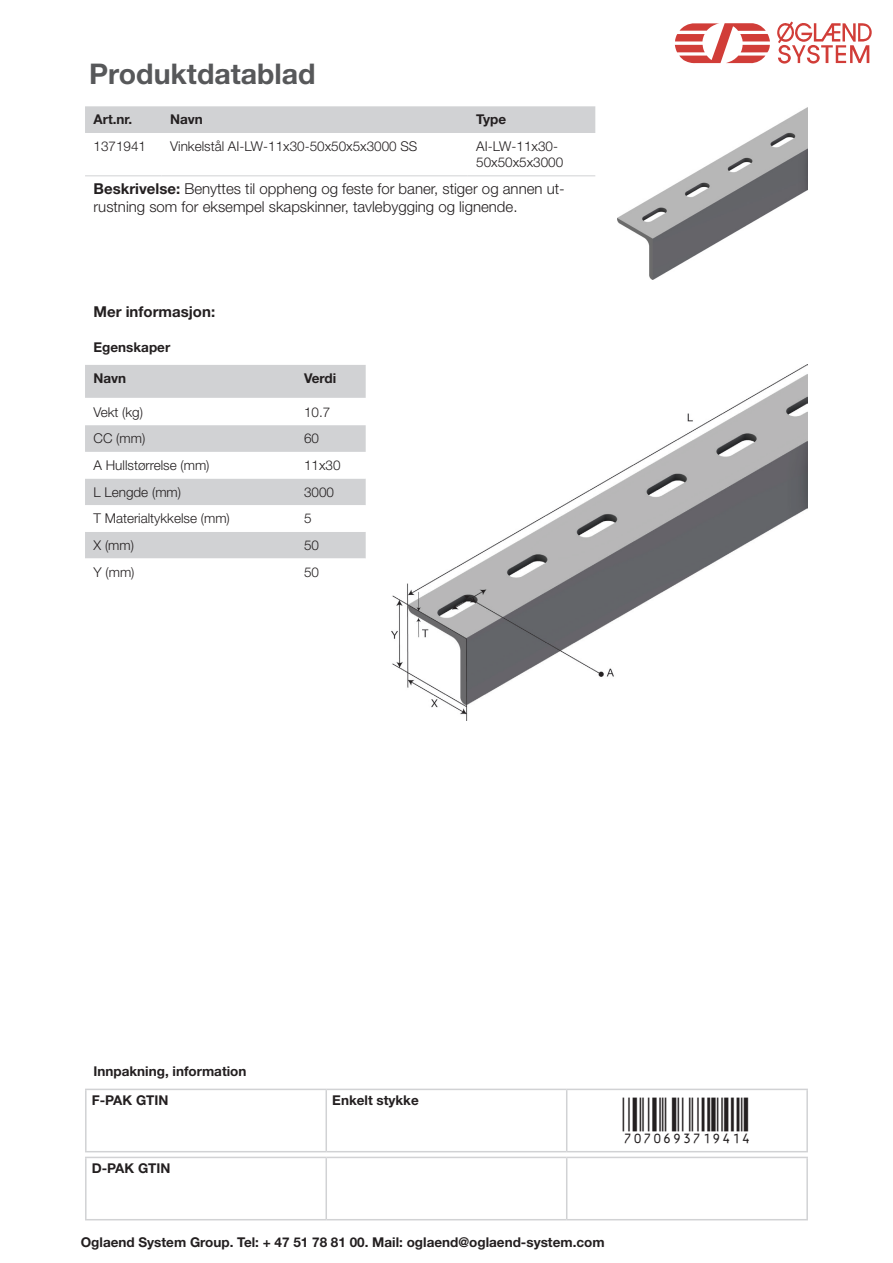
<style>
.page{position:relative;width:893px;height:1263px;background:#fff}
.page>*{position:absolute;margin:0;border:0;box-sizing:border-box;transform-origin:0 0}
.Artikel{font:45px "Viisas EAN Matala";color:#231f20}
.Artikel-2{font:700 28.5px "Helvetica Neue LT Std";color:#57585a}
.Artikel-3{font:300 15px/18px "Helvetica Neue LT Std";color:#231f20}
.Artikel-4{font:700 15px "Helvetica Neue LT Std";color:#231f20}
.Artikel-5{font:300 13.5px/16.2px "Helvetica Neue LT Std";color:#231f20}
.Artikel-6{font:700 13.5px/29.1px "Helvetica Neue LT Std";color:#231f20}
.s1{font-weight:700}
</style>
<div class="page">
<svg style="left:675px;top:23px;width:95px;height:40px"></svg>
<svg style="left:777px;top:21px;width:95px;height:43px"></svg>
<div style="left:85px;top:106px;width:510px;height:27px;background:#d1d2d4"></div>
<hr style="left:85px;top:175px;width:77px;height:1px;background:#d1d2d4">
<hr style="left:162px;top:175px;width:306px;height:1px;background:#d1d2d4">
<hr style="left:468px;top:175px;width:127px;height:1px;background:#d1d2d4">
<img style="left:617px;top:107px;width:191px;height:172px">
<img style="left:391px;top:365px;width:416px;height:356px">
<div style="left:85px;top:365px;width:281px;height:33px;background:#d1d2d4"></div>
<svg style="left:85px;top:425px;width:281px;height:134px"></svg>
<hr style="left:85px;top:1089px;width:241px;height:1px;background:#d1d2d4">
<hr style="left:85px;top:1090px;width:2px;height:61px;background:#d1d2d4">
<hr style="left:326px;top:1089px;width:241px;height:1px;background:#d1d2d4">
<hr style="left:325px;top:1090px;width:2px;height:61px;background:#d1d2d4">
<hr style="left:567px;top:1089px;width:241px;height:1px;background:#d1d2d4">
<hr style="left:566px;top:1090px;width:1px;height:61px;background:#d1d2d4">
<hr style="left:806px;top:1090px;width:2px;height:61px;background:#d1d2d4">
<hr style="left:85px;top:1151px;width:241px;height:1px;background:#d1d2d4">
<hr style="left:326px;top:1151px;width:241px;height:1px;background:#d1d2d4">
<hr style="left:567px;top:1151px;width:241px;height:1px;background:#d1d2d4">
<hr style="left:85px;top:1157px;width:241px;height:1px;background:#d1d2d4">
<hr style="left:85px;top:1158px;width:2px;height:61px;background:#d1d2d4">
<hr style="left:326px;top:1157px;width:241px;height:1px;background:#d1d2d4">
<hr style="left:325px;top:1158px;width:2px;height:61px;background:#d1d2d4">
<hr style="left:567px;top:1157px;width:241px;height:1px;background:#d1d2d4">
<hr style="left:566px;top:1158px;width:1px;height:61px;background:#d1d2d4">
<hr style="left:806px;top:1158px;width:2px;height:61px;background:#d1d2d4">
<hr style="left:85px;top:1219px;width:241px;height:1px;background:#d1d2d4">
<hr style="left:326px;top:1219px;width:241px;height:1px;background:#d1d2d4">
<hr style="left:567px;top:1219px;width:241px;height:1px;background:#d1d2d4">
<p class="Artikel-2" style="left:89px;top:56px;width:228px">Produktdatablad</p>
<p class="Artikel-6" style="left:94px;top:105px;width:40px">Art.nr.</p>
<p class="Artikel-6" style="left:170px;top:105px;width:34px">Navn</p>
<p class="Artikel-6" style="left:476px;top:105px;width:32px">Type</p>
<p class="Artikel-5" style="left:94px;top:138px;width:54px">1371941</p>
<p class="Artikel-5" style="left:170px;top:138px;width:249px">Vinkelstål AI-LW-11x30-50x50x5x3000 SS</p>
<p class="Artikel-5" style="left:476px;top:138px;width:89px">AI-LW-11x30-<br>50x50x5x3000</p>
<p class="Artikel-3" style="left:94px;top:179px;width:473px"><span class="s1">Beskrivelse:</span> Benyttes til oppheng og feste for baner, stiger og annen ut&shy;rustning som for eksempel skapskinner, tavlebygging og lignende.</p>
<p class="Artikel-4" style="left:94px;top:302px;width:123px">Mer informasjon:</p>
<p class="Artikel-6" style="left:94px;top:332px;width:78px">Egenskaper</p>
<p class="Artikel-6" style="left:94px;top:363px;width:34px">Navn</p>
<p class="Artikel-6" style="left:304px;top:363px;width:34px">Verdi</p>
<p class="Artikel-5" style="left:94px;top:404px;width:51px">Vekt (kg)</p>
<p class="Artikel-5" style="left:304px;top:404px;width:28px">10.7</p>
<p class="Artikel-5" style="left:94px;top:430px;width:53px">CC (mm)</p>
<p class="Artikel-5" style="left:304px;top:430px;width:17px">60</p>
<p class="Artikel-5" style="left:94px;top:457px;width:118px">A Hullstørrelse (mm)</p>
<p class="Artikel-5" style="left:304px;top:457px;width:38px">11x30</p>
<p class="Artikel-5" style="left:94px;top:483px;width:89px">L Lengde (mm)</p>
<p class="Artikel-5" style="left:304px;top:483px;width:32px">3000</p>
<p class="Artikel-5" style="left:94px;top:510px;width:138px">T Materialtykkelse (mm)</p>
<p class="Artikel-5" style="left:304px;top:510px;width:9px">5</p>
<p class="Artikel-5" style="left:94px;top:537px;width:42px">X (mm)</p>
<p class="Artikel-5" style="left:304px;top:537px;width:17px">50</p>
<p class="Artikel-5" style="left:94px;top:563px;width:42px">Y (mm)</p>
<p class="Artikel-5" style="left:304px;top:563px;width:17px">50</p>
<p class="Artikel-6" style="left:92px;top:1056px;width:156px">Innpakning, information<br>F-PAK GTIN</p>
<p class="Artikel-6" style="left:92px;top:1153px;width:80px">D-PAK GTIN</p>
<p class="Artikel-6" style="left:332px;top:1085px;width:88px">Enkelt stykke</p>
<p class="Artikel" style="left:623px;top:1097px;width:130px">7070693719414</p>
<p class="Artikel-6" style="left:81px;top:1227px;width:525px">Oglaend System Group. Tel: + 47 51 78 81 00. Mail: oglaend@oglaend-system.com</p>
</div>
